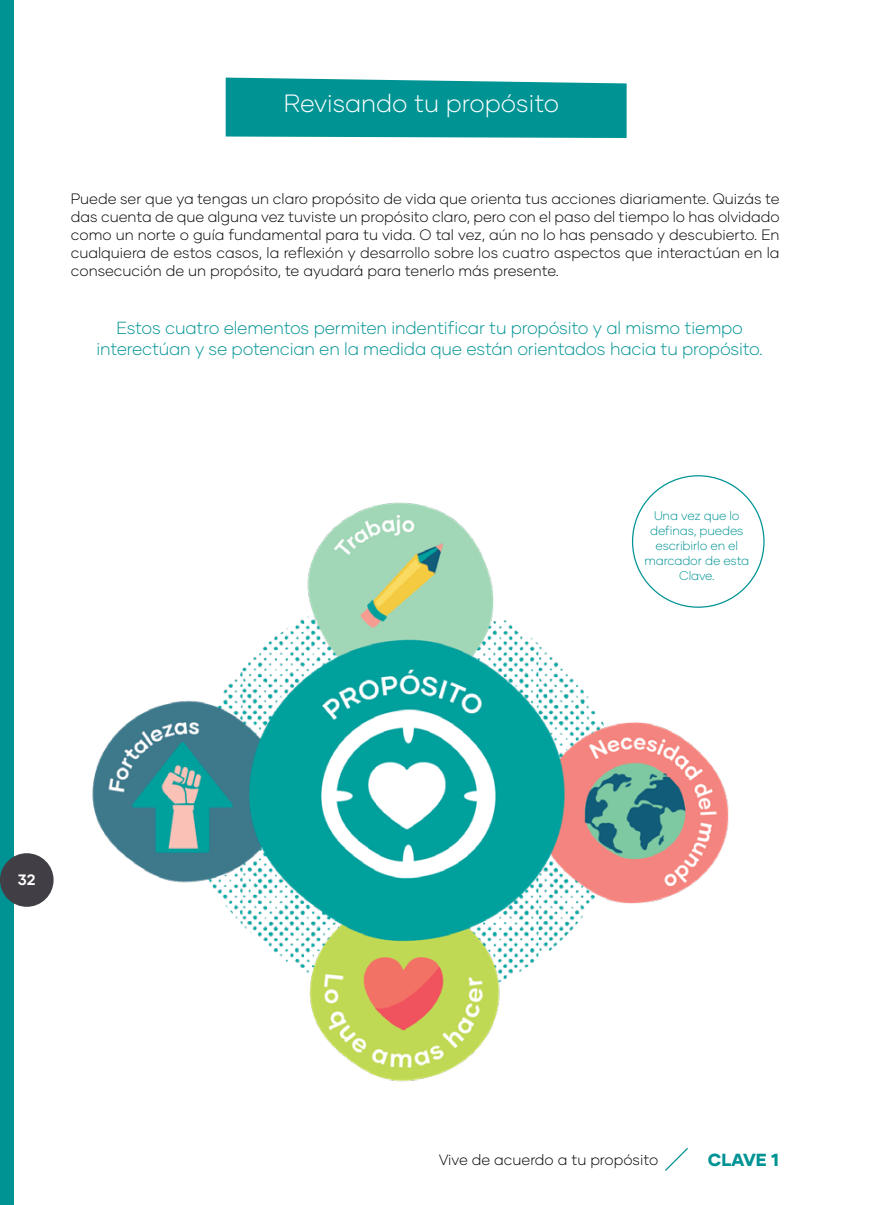
<style>
.page{position:relative;width:886px;height:1205px;background:#fff}
.page>*{position:absolute;margin:0;border:0;box-sizing:border-box;transform-origin:0 0}
.t1{font:300 25px "Gilmer";color:#fff}
.t2{font:300 17.5px/21px "Gilmer";letter-spacing:-.01em;color:#009394;text-align:center}
.t3{font:800 17.5px "Gilmer";color:#009394}
.t4{font:300 15px/18px "Gilmer";color:#000;text-align:justify}
.t5{font:700 15px "Gilmer";color:#fff}
.t6{font:300 12.5px/15px "Gilmer";letter-spacing:-.01em;color:#009394;text-align:center}
</style>
<div class="page">
<div style="left:0;top:0;width:14px;height:1205px;background:#009394"></div>
<svg style="left:665px;top:1148px;width:23px;height:23px"></svg>
<div style="left:0;top:853px;width:54px;height:54px;background:#413e45;border-radius:50%"></div>
<svg style="left:226px;top:78px;width:401px;height:60px;background:#0e9899"></svg>
<img style="left:92px;top:475px;width:673px;height:607px">
<h1 class="t1" style="left:284px;top:88px;width:277px">Revisando tu propósito</h1>
<p class="t4" style="left:71px;top:189px;width:710px">Puede ser que ya tengas un claro propósito de vida que orienta tus acciones diariamente. Quizás te das cuenta de que alguna vez tuviste un propósito claro, pero con el paso del tiempo lo has olvidado como un norte o guía fundamental para tu vida. O tal vez, aún no lo has pensado y descubierto. En cualquiera de estos casos, la reflexión y desarrollo sobre los cuatro aspectos que interactúan en la consecución de un propósito, te ayudará para tenerlo más presente.</p>
<p class="t2" style="left:96px;top:317px;width:668px">Estos cuatro elementos permiten indentificar tu propósito y al mismo tiempo interectúan y se potencian en la medida que están orientados hacia tu propósito.</p>
<p class="t6" style="left:644px;top:508px;width:106px">Una vez que lo definas, puedes escribirlo en el marcador de esta<br>Clave.</p>
<p class="t5" style="left:18px;top:870px;width:19px">32</p>
<p class="t4" style="left:439px;top:1150px;width:221px">Vive de acuerdo a tu propósito</p>
<p class="t3" style="left:708px;top:1148px;width:72px">CLAVE 1</p>
</div>
